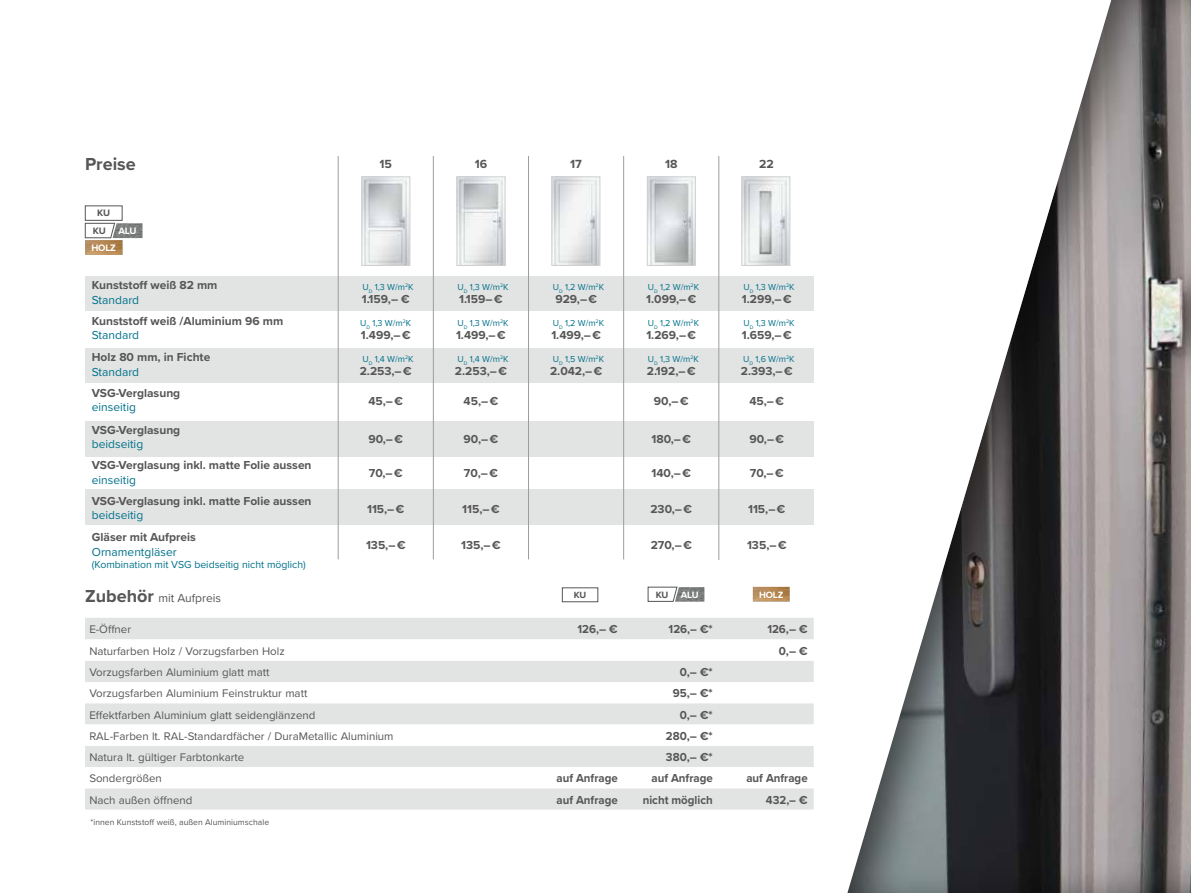
<style>
.page{position:relative;width:1191px;height:893px;background:#fff}
.page>*{position:absolute;margin:0;border:0;box-sizing:border-box;transform-origin:0 0}
.t1{font:700 18px "Proxima Nova";color:#565655}
.t2{font:700 12.15px "Proxima Nova";color:#565655}
.t3{font:700 12px "Proxima Nova";color:#565655}
.t4{font:700 12px "Proxima Nova";color:#565655;scale:.96 1}
.t5{font:12px "Proxima Nova";color:#00728b}
.t6{font:12px "Proxima Nova";color:#565655}
.t7{font:11.4px "Proxima Nova";color:#565655}
.t8{font:10.5px "Proxima Nova";color:#00728b}
.t9{font:700 9.6px "Proxima Nova";letter-spacing:-.02em;color:#fff}
.t10{font:700 9.6px/17.9px "Proxima Nova";color:#565655;text-align:center}
.t11{font:700 9.45px "Proxima Nova";letter-spacing:-.02em;color:#fff}
.t12{font:700 9.45px "Proxima Nova";color:#565655}
.t13{font:700 9.3px "Proxima Nova";color:#565655}
.t14{font:9px "Proxima Nova";color:#00728b}
.t15{font:8.55px "Proxima Nova";color:#565655}
.s1{font-weight:700;font-size:18px}
</style>
<div class="page">
<div style="left:85px;top:276px;width:728px;height:34px;background:#e2e3e3"></div>
<div style="left:85px;top:349px;width:728px;height:34px;background:#e2e3e3"></div>
<div style="left:85px;top:421px;width:728px;height:35px;background:#e2e3e3"></div>
<div style="left:85px;top:489px;width:728px;height:36px;background:#e2e3e3"></div>
<hr style="left:338px;top:156px;width:1px;height:403px;background:#9f9d9c">
<hr style="left:433px;top:156px;width:1px;height:403px;background:#9f9d9c">
<hr style="left:528px;top:156px;width:1px;height:403px;background:#9f9d9c">
<hr style="left:623px;top:156px;width:1px;height:403px;background:#9f9d9c">
<hr style="left:718px;top:156px;width:1px;height:404px;background:#9f9d9c">
<img style="left:649px;top:179px;width:44px;height:85px">
<div style="left:647px;top:177px;width:48px;height:89px;border:1px solid #d0d0d1"></div>
<img style="left:743px;top:179px;width:45px;height:85px">
<div style="left:741px;top:177px;width:49px;height:89px;border:1px solid #d0d0d1"></div>
<img style="left:554px;top:179px;width:44px;height:85px">
<div style="left:552px;top:177px;width:48px;height:89px;border:1px solid #d0d0d1"></div>
<img style="left:459px;top:179px;width:44px;height:85px">
<div style="left:457px;top:177px;width:48px;height:89px;border:1px solid #d0d0d1"></div>
<img style="left:364px;top:179px;width:44px;height:85px">
<div style="left:362px;top:177px;width:48px;height:89px;border:1px solid #d0d0d1"></div>
<img style="left:85px;top:240px;width:37px;height:15px">
<div style="left:85px;top:206px;width:37px;height:15px;border:1px solid #565655"></div>
<svg style="left:85px;top:223px;width:57px;height:15px"></svg>
<img style="left:753px;top:587px;width:36px;height:14px">
<div style="left:562px;top:588px;width:36px;height:14px;border:1px solid #565655"></div>
<svg style="left:647px;top:587px;width:57px;height:15px"></svg>
<div style="left:843px;top:0;width:348px;height:893px;background:#000;opacity:.6"></div>
<div style="left:85px;top:618px;width:728px;height:192px;background:#e2e3e3"></div>
<svg style="left:85px;top:639px;width:728px;height:149px"></svg>
<h1 class="t1" style="left:85px;top:150px;width:52px">Preise</h1>
<p class="t10" style="left:93px;top:204px;width:19px">KU<br>KU</p>
<p class="t9" style="left:118px;top:224px;width:20px">ALU</p>
<p class="t9" style="left:91px;top:241px;width:26px">HOLZ</p>
<p class="t3" style="left:92px;top:276px;width:127px">Kunststoff weiß 82 mm</p>
<p class="t5" style="left:92px;top:291px;width:49px">Standard</p>
<p class="t3" style="left:92px;top:312px;width:193px">Kunststoff weiß /Aluminium 96 mm</p>
<p class="t5" style="left:92px;top:326px;width:49px">Standard</p>
<p class="t3" style="left:92px;top:348px;width:120px">Holz 80 mm, in Fichte</p>
<p class="t5" style="left:92px;top:363px;width:49px">Standard</p>
<p class="t3" style="left:92px;top:384px;width:90px">VSG-Verglasung</p>
<p class="t5" style="left:92px;top:398px;width:46px">einseitig</p>
<p class="t3" style="left:92px;top:421px;width:90px">VSG-Verglasung</p>
<p class="t5" style="left:92px;top:435px;width:53px">beidseitig</p>
<p class="t3" style="left:92px;top:456px;width:221px">VSG-Verglasung inkl. matte Folie aussen</p>
<p class="t5" style="left:92px;top:471px;width:46px">einseitig</p>
<p class="t3" style="left:92px;top:492px;width:221px">VSG-Verglasung inkl. matte Folie aussen</p>
<p class="t5" style="left:92px;top:506px;width:53px">beidseitig</p>
<p class="t3" style="left:92px;top:528px;width:105px">Gläser mit Aufpreis</p>
<p class="t5" style="left:92px;top:543px;width:86px">Ornamentgläser</p>
<p class="t8" style="left:92px;top:557px;width:215px">(Kombination mit VSG beidseitig nicht möglich)</p>
<p class="t6" style="left:85px;top:589px;width:138px"><span class="s1">Zubehör</span> mit Aufpreis</p>
<p class="t2" style="left:379px;top:154px;width:14px">15</p>
<p class="t2" style="left:475px;top:154px;width:14px">16</p>
<p class="t2" style="left:570px;top:154px;width:13px">17</p>
<p class="t2" style="left:665px;top:154px;width:14px">18</p>
<p class="t2" style="left:759px;top:154px;width:16px">22</p>
<p class="t14" style="left:362px;top:280px;width:53px">U<sub>D</sub> 1,3 W/m<sup>2</sup>K</p>
<p class="t3" style="left:362px;top:290px;width:49px">1.159,– €</p>
<p class="t14" style="left:360px;top:316px;width:53px">U<sub>D</sub> 1,3 W/m<sup>2</sup>K</p>
<p class="t3" style="left:361px;top:326px;width:51px">1.499,–€</p>
<p class="t14" style="left:362px;top:352px;width:53px">U<sub>D</sub> 1,4 W/m<sup>2</sup>K</p>
<p class="t3" style="left:360px;top:362px;width:54px">2.253,–€</p>
<p class="t3" style="left:368px;top:392px;width:36px">45,–€</p>
<p class="t3" style="left:368px;top:430px;width:36px">90,–€</p>
<p class="t3" style="left:369px;top:464px;width:35px">70,–€</p>
<p class="t3" style="left:367px;top:500px;width:39px">115,–€</p>
<p class="t3" style="left:366px;top:536px;width:41px">135,–€</p>
<p class="t14" style="left:457px;top:280px;width:53px">U<sub>D</sub> 1,3 W/m<sup>2</sup>K</p>
<p class="t3" style="left:459px;top:290px;width:45px">1.159–€</p>
<p class="t14" style="left:457px;top:316px;width:53px">U<sub>D</sub> 1,3 W/m<sup>2</sup>K</p>
<p class="t3" style="left:456px;top:326px;width:51px">1.499,–€</p>
<p class="t14" style="left:457px;top:352px;width:53px">U<sub>D</sub> 1,4 W/m<sup>2</sup>K</p>
<p class="t3" style="left:455px;top:362px;width:54px">2.253,–€</p>
<p class="t3" style="left:463px;top:392px;width:36px">45,–€</p>
<p class="t3" style="left:463px;top:430px;width:36px">90,–€</p>
<p class="t3" style="left:464px;top:464px;width:35px">70,–€</p>
<p class="t3" style="left:462px;top:500px;width:39px">115,–€</p>
<p class="t3" style="left:461px;top:536px;width:41px">135,–€</p>
<p class="t14" style="left:553px;top:280px;width:53px">U<sub>D</sub> 1,2 W/m<sup>2</sup>K</p>
<p class="t3" style="left:555px;top:290px;width:43px">929,–€</p>
<p class="t14" style="left:553px;top:316px;width:53px">U<sub>D</sub> 1,2 W/m<sup>2</sup>K</p>
<p class="t3" style="left:551px;top:326px;width:51px">1.499,–€</p>
<p class="t14" style="left:553px;top:352px;width:53px">U<sub>D</sub> 1,5 W/m<sup>2</sup>K</p>
<p class="t3" style="left:550px;top:362px;width:54px">2.042,–€</p>
<p class="t14" style="left:647px;top:280px;width:53px">U<sub>D</sub> 1,2 W/m<sup>2</sup>K</p>
<p class="t3" style="left:646px;top:290px;width:52px">1.099,–€</p>
<p class="t14" style="left:647px;top:316px;width:53px">U<sub>D</sub> 1,2 W/m<sup>2</sup>K</p>
<p class="t3" style="left:646px;top:326px;width:51px">1.269,–€</p>
<p class="t14" style="left:648px;top:352px;width:53px">U<sub>D</sub> 1,3 W/m<sup>2</sup>K</p>
<p class="t3" style="left:647px;top:362px;width:50px">2.192,–€</p>
<p class="t3" style="left:654px;top:392px;width:36px">90,–€</p>
<p class="t3" style="left:651px;top:430px;width:41px">180,–€</p>
<p class="t3" style="left:651px;top:464px;width:41px">140,–€</p>
<p class="t3" style="left:650px;top:500px;width:43px">230,–€</p>
<p class="t3" style="left:650px;top:536px;width:43px">270,–€</p>
<p class="t14" style="left:743px;top:280px;width:53px">U<sub>D</sub> 1,3 W/m<sup>2</sup>K</p>
<p class="t3" style="left:742px;top:290px;width:51px">1.299,–€</p>
<p class="t14" style="left:743px;top:316px;width:53px">U<sub>D</sub> 1,3 W/m<sup>2</sup>K</p>
<p class="t3" style="left:742px;top:326px;width:51px">1.659,–€</p>
<p class="t14" style="left:743px;top:352px;width:53px">U<sub>D</sub> 1,6 W/m<sup>2</sup>K</p>
<p class="t3" style="left:741px;top:362px;width:53px">2.393,–€</p>
<p class="t3" style="left:749px;top:392px;width:36px">45,–€</p>
<p class="t3" style="left:749px;top:430px;width:36px">90,–€</p>
<p class="t3" style="left:750px;top:464px;width:35px">70,–€</p>
<p class="t3" style="left:748px;top:500px;width:39px">115,–€</p>
<p class="t3" style="left:747px;top:536px;width:41px">135,–€</p>
<p class="t13" style="left:574px;top:588px;width:14px">KU</p>
<p class="t12" style="left:655px;top:588px;width:14px">KU</p>
<p class="t11" style="left:681px;top:588px;width:19px">ALU</p>
<p class="t11" style="left:759px;top:588px;width:26px">HOLZ</p>
<p class="t7" style="left:89px;top:621px;width:43px">E-Öffner</p>
<p class="t4" style="left:577px;top:620px;width:43px">126,– €</p>
<p class="t4" style="left:668px;top:620px;width:47px">126,– €*</p>
<p class="t4" style="left:767px;top:620px;width:44px">126,– €</p>
<p class="t7" style="left:89px;top:642px;width:197px">Naturfarben Holz / Vorzugsfarben Holz</p>
<p class="t4" style="left:779px;top:642px;width:32px">0,– €</p>
<p class="t7" style="left:89px;top:664px;width:182px">Vorzugsfarben Aluminium glatt matt</p>
<p class="t4" style="left:679px;top:663px;width:36px">0,– €*</p>
<p class="t7" style="left:89px;top:685px;width:220px">Vorzugsfarben Aluminium Feinstruktur matt</p>
<p class="t4" style="left:673px;top:684px;width:43px">95,– €*</p>
<p class="t7" style="left:89px;top:706px;width:228px">Effektfarben Aluminium glatt seidenglänzend</p>
<p class="t4" style="left:679px;top:706px;width:36px">0,– €*</p>
<p class="t7" style="left:89px;top:728px;width:306px">RAL-Farben lt. RAL-Standardfächer / DuraMetallic Aluminium</p>
<p class="t4" style="left:666px;top:727px;width:50px">280,– €*</p>
<p class="t7" style="left:89px;top:749px;width:157px">Natura lt. gültiger Farbtonkarte</p>
<p class="t4" style="left:666px;top:748px;width:50px">380,– €*</p>
<p class="t7" style="left:89px;top:770px;width:74px">Sondergrößen</p>
<p class="t4" style="left:556px;top:769px;width:65px">auf Anfrage</p>
<p class="t4" style="left:651px;top:769px;width:65px">auf Anfrage</p>
<p class="t4" style="left:746px;top:769px;width:65px">auf Anfrage</p>
<p class="t7" style="left:89px;top:791px;width:105px">Nach außen öffnend</p>
<p class="t4" style="left:556px;top:791px;width:65px">auf Anfrage</p>
<p class="t4" style="left:642px;top:791px;width:74px">nicht möglich</p>
<p class="t4" style="left:766px;top:791px;width:45px">432,– €</p>
<p class="t15" style="left:91px;top:816px;width:180px">*innen Kunststoff weiß, außen Aluminiumschale</p>
</div>
